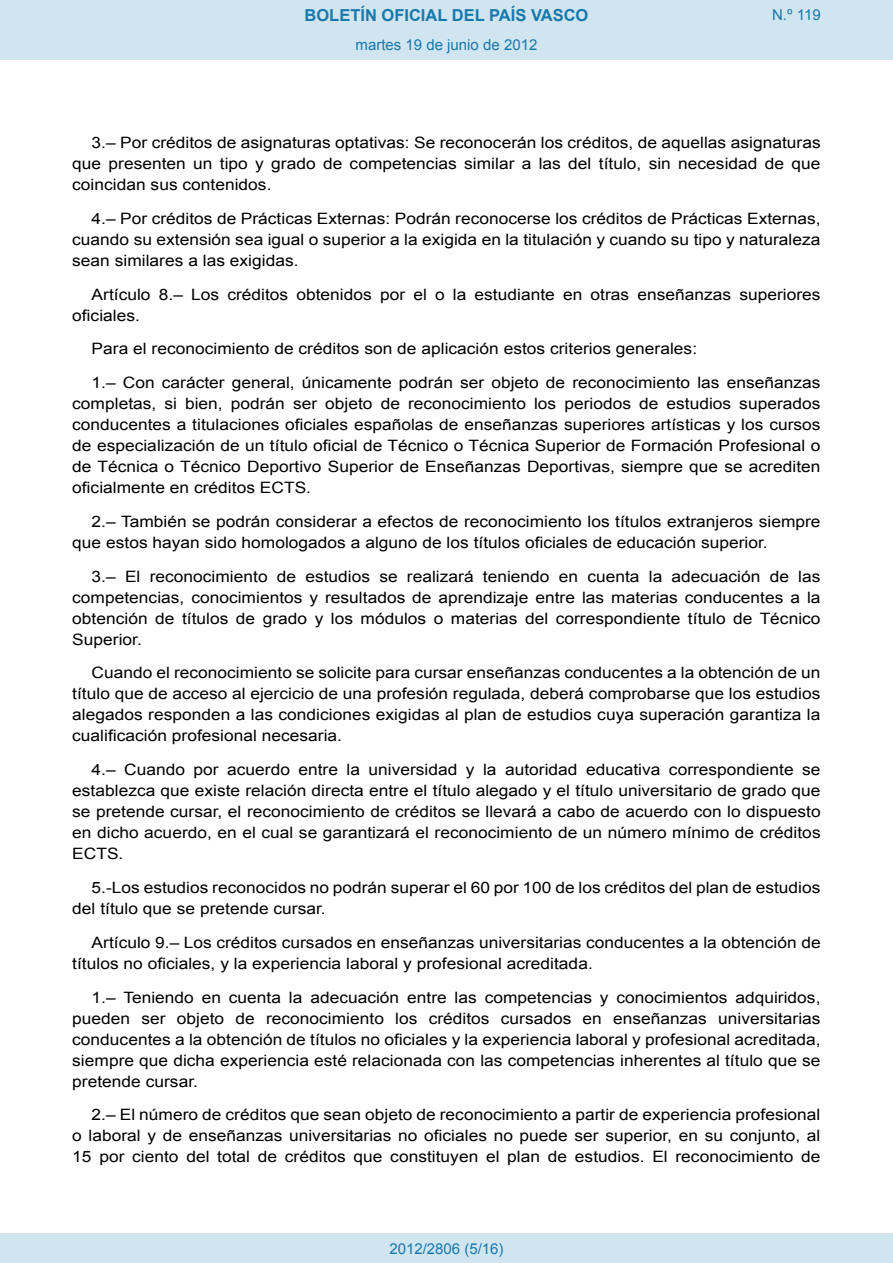
<style>
.page{position:relative;width:893px;height:1263px;background:#fff}
.page>*{position:absolute;margin:0;border:0;box-sizing:border-box;transform-origin:0 0}
.t1{font:700 16.5px "Arial";color:#1879ad}
.BOPVDetalle{font:15.6px/21px "Arial";color:#000;text-align:justify;scale:1.11 1}
.Paginacion_Centro{font:15px "Arial";color:#1879ad}
</style>
<div class="page">
<div style="left:0;top:0;width:893px;height:60px;background:#d0e5f0"></div>
<div style="left:0;top:1233px;width:893px;height:30px;background:#d0e5f0"></div>
<p class="t1" style="left:305px;top:4px;width:285px">BOLETÍN OFICIAL DEL PAÍS VASCO</p>
<p class="Paginacion_Centro" style="left:356px;top:35px;width:183px">martes 19 de junio de 2012</p>
<p class="Paginacion_Centro" style="left:772px;top:5px;width:50px">N.º 119</p>
<p class="BOPVDetalle" style="left:72px;top:132px;width:676px;text-indent:19px">3.– Por créditos de asignaturas optativas: Se reconocerán los créditos, de aquellas asignaturas que presenten un tipo y grado de competencias similar a las del título, sin necesidad de que coincidan sus contenidos.</p>
<p class="BOPVDetalle" style="left:72px;top:208px;width:676px;text-indent:19px">4.– Por créditos de Prácticas Externas: Podrán reconocerse los créditos de Prácticas Externas, cuando su extensión sea igual o superior a la exigida en la titulación y cuando su tipo y naturaleza sean similares a las exigidas.</p>
<p class="BOPVDetalle" style="left:72px;top:284px;width:676px;text-indent:19px">Artículo 8.– Los créditos obtenidos por el o la estudiante en otras enseñanzas superiores oficiales.</p>
<p class="BOPVDetalle" style="left:92px;top:339px;width:547px">Para el reconocimiento de créditos son de aplicación estos criterios generales:</p>
<p class="BOPVDetalle" style="left:72px;top:372px;width:676px;text-indent:19px">1.– Con carácter general, únicamente podrán ser objeto de reconocimiento las enseñanzas completas, si bien, podrán ser objeto de reconocimiento los periodos de estudios superados conducentes a titulaciones oficiales españolas de enseñanzas superiores artísticas y los cursos de especialización de un título oficial de Técnico o Técnica Superior de Formación Profesional o de Técnica o Técnico Deportivo Superior de Enseñanzas Deportivas, siempre que se acrediten oficialmente en créditos ECTS.</p>
<p class="BOPVDetalle" style="left:72px;top:511px;width:676px;text-indent:19px">2.– También se podrán considerar a efectos de reconocimiento los títulos extranjeros siempre que estos hayan sido homologados a alguno de los títulos oficiales de educación superior.</p>
<p class="BOPVDetalle" style="left:72px;top:566px;width:676px;text-indent:19px">3.– El reconocimiento de estudios se realizará teniendo en cuenta la adecuación de las competencias, conocimientos y resultados de aprendizaje entre las materias conducentes a la obtención de títulos de grado y los módulos o materias del correspondiente título de Técnico Superior.</p>
<p class="BOPVDetalle" style="left:72px;top:663px;width:676px;text-indent:19px">Cuando el reconocimiento se solicite para cursar enseñanzas conducentes a la obtención de un título que de acceso al ejercicio de una profesión regulada, deberá comprobarse que los estudios alegados responden a las condiciones exigidas al plan de estudios cuya superación garantiza la cualificación profesional necesaria.</p>
<p class="BOPVDetalle" style="left:72px;top:759px;width:676px;text-indent:19px">4.– Cuando por acuerdo entre la universidad y la autoridad educativa correspondiente se establezca que existe relación directa entre el título alegado y el título universitario de grado que se pretende cursar, el reconocimiento de créditos se llevará a cabo de acuerdo con lo dispuesto en dicho acuerdo, en el cual se garantizará el reconocimiento de un número mínimo de créditos ECTS.</p>
<p class="BOPVDetalle" style="left:72px;top:877px;width:675px;text-indent:19px">5.-Los estudios reconocidos no podrán superar el 60 por 100 de los créditos del plan de estudios del título que se pretende cursar.</p>
<p class="BOPVDetalle" style="left:72px;top:932px;width:676px;text-indent:19px">Artículo 9.– Los créditos cursados en enseñanzas universitarias conducentes a la obtención de títulos no oficiales, y la experiencia laboral y profesional acreditada.</p>
<p class="BOPVDetalle" style="left:72px;top:987px;width:676px;text-indent:19px">1.– Teniendo en cuenta la adecuación entre las competencias y conocimientos adquiridos, pueden ser objeto de reconocimiento los créditos cursados en enseñanzas universitarias conducentes a la obtención de títulos no oficiales y la experiencia laboral y profesional acreditada, siempre que dicha experiencia esté relacionada con las competencias inherentes al título que se pretende cursar.</p>
<p class="BOPVDetalle" style="left:72px;top:1104px;width:675px;text-indent:19px">2.– El número de créditos que sean objeto de reconocimiento a partir de experiencia profesional o laboral y de enseñanzas universitarias no oficiales no puede ser superior, en su conjunto, al 15 por ciento del total de créditos que constituyen el plan de estudios. El reconocimiento de</p>
<p class="Paginacion_Centro" style="left:389px;top:1238px;width:116px">2012/2806 (5/16)</p>
</div>
